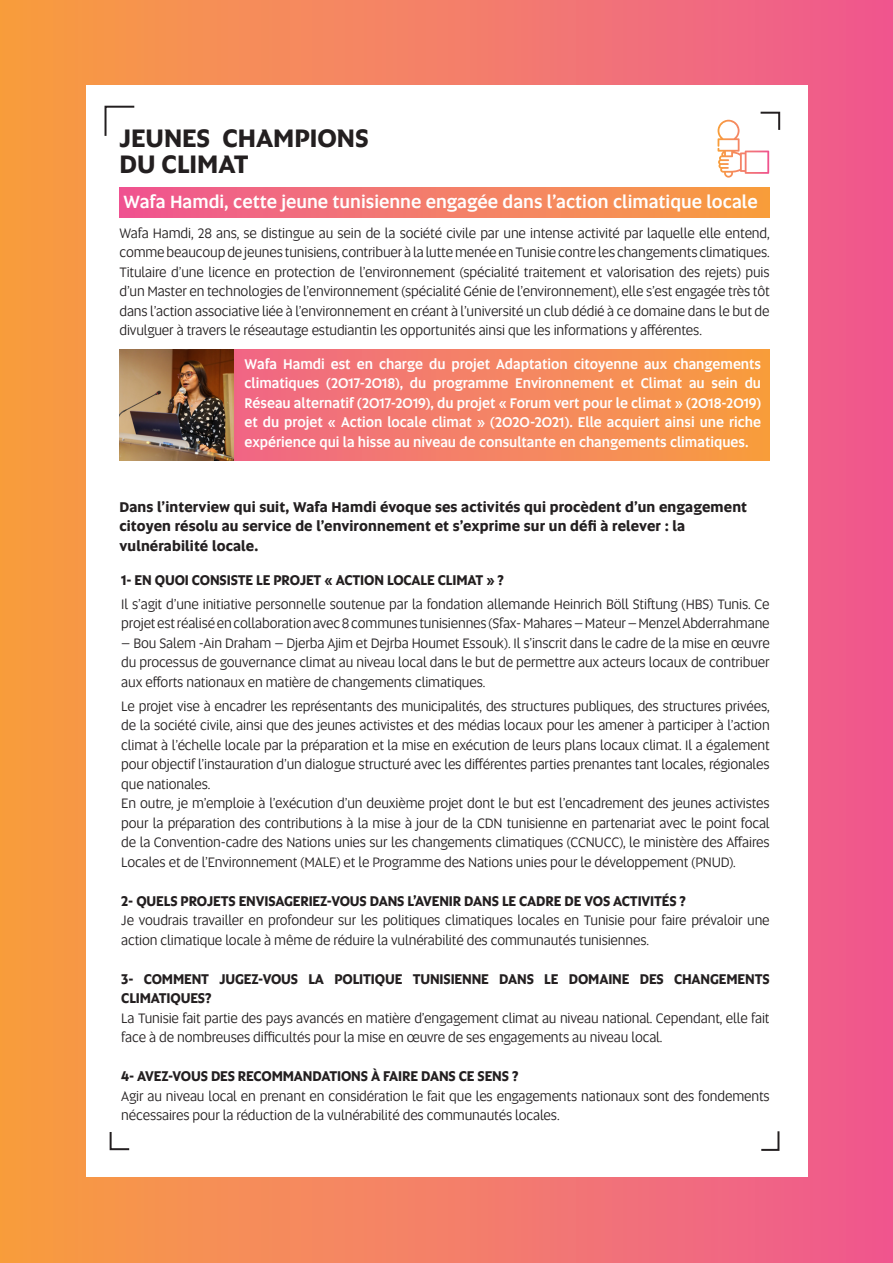
<style>
.page{position:relative;width:893px;height:1263px;background:#fff}
.page>*{position:absolute;margin:0;border:0;box-sizing:border-box;transform-origin:0 0}
.t1{font:700 25.5px "Altis";color:#231f20}
.t2{font:500 18px "Altis";color:#fff}
.t3{font:14.25px/19.5px "Altis";letter-spacing:-.01em;color:#231f20;scale:.95 1}
.t4{font:500 14.25px/19.5px "Altis";color:#fff;text-align:justify}
.t5{font:700 14.25px/19.5px "Altis";letter-spacing:-.01em;color:#231f20;scale:.95 1}
.t6{font:700 14.25px/19.5px "Altis";letter-spacing:.01em;color:#231f20}
</style>
<div class="page">
<div style="left:0;top:0;width:893px;height:1263px;background:linear-gradient(to right,#f8a041,#ef5a91)"></div>
<div style="left:86px;top:85px;width:721px;height:1092px;background:#fff"></div>
<div style="left:119px;top:187px;width:651px;height:30px;background:linear-gradient(to right,#ef5794,#f8a140)"></div>
<svg style="left:234px;top:350px;width:536px;height:110px;background:#f48362"></svg>
<img style="left:119px;top:350px;width:115px;height:110px">
<svg style="left:104px;top:105px;width:31px;height:31px"></svg>
<svg style="left:718px;top:111px;width:63px;height:67px"></svg>
<svg style="left:665px;top:1127px;width:228px;height:136px"></svg>
<svg style="left:109px;top:1132px;width:21px;height:19px"></svg>
<p class="t1" style="left:119px;top:119px;width:251px">JEUNES CHAMPIONS</p>
<p class="t1" style="left:119px;top:145px;width:131px">DU CLIMAT</p>
<p class="t2" style="left:123px;top:188px;width:636px">Wafa Hamdi, cette jeune tunisienne engagée dans l’action climatique locale</p>
<p class="t3" style="left:119px;top:223px;width:686px">Wafa Hamdi, 28 ans, se distingue au sein de la société civile par une intense activité par laquelle elle entend, comme beaucoup de jeunes tunisiens, contribuer à la lutte menée en Tunisie contre les changements climatiques.</p>
<p class="t3" style="left:119px;top:262px;width:686px;text-align:justify">Titulaire d’une licence en protection de l’environnement (spécialité traitement et valorisation des rejets) puis d’un Master en technologies de l’environnement (spécialité Génie de l’environnement), elle s’est engagée très tôt dans l’action associative liée à l’environnement en créant à l’université un club dédié à ce domaine dans le but de divulguer à travers le réseautage estudiantin les opportunités ainsi que les informations y afférentes.</p>
<p class="t4" style="left:245px;top:353px;width:518px">Wafa Hamdi est en charge du projet Adaptation citoyenne aux changements climatiques (2017-2018), du programme Environnement et Climat au sein du Réseau alternatif (2017-2019), du projet « Forum vert pour le climat » (2018-2019) et du projet « Action locale climat » (2020-2021). Elle acquiert ainsi une riche expérience qui la hisse au niveau de consultante en changements climatiques.</p>
<p class="t6" style="left:119px;top:496px;width:629px">Dans l’interview qui suit, Wafa Hamdi évoque ses activités qui procèdent d’un engagement citoyen résolu au service de l’environnement et s’exprime sur un défi à relever : la vulnérabilité locale.</p>
<p class="t5" style="left:121px;top:570px;width:404px">1- EN QUOI CONSISTE LE PROJET « ACTION LOCALE CLIMAT » ?</p>
<p class="t3" style="left:121px;top:594px;width:684px">Il s’agit d’une initiative personnelle soutenue par la fondation allemande Heinrich Böll Stiftung (HBS) Tunis. Ce projet est réalisé en collaboration avec 8 communes tunisiennes (Sfax- Mahares – Mateur – Menzel Abderrahmane</p>
<p class="t3" style="left:121px;top:633px;width:684px;text-align:justify">– Bou Salem -Ain Draham – Djerba Ajim et Dejrba Houmet Essouk). Il s’inscrit dans le cadre de la mise en œuvre du processus de gouvernance climat au niveau local dans le but de permettre aux acteurs locaux de contribuer aux efforts nationaux en matière de changements climatiques.</p>
<p class="t3" style="left:121px;top:696px;width:684px;text-align:justify">Le projet vise à encadrer les représentants des municipalités, des structures publiques, des structures privées, de la société civile, ainsi que des jeunes activistes et des médias locaux pour les amener à participer à l’action climat à l’échelle locale par la préparation et la mise en exécution de leurs plans locaux climat. Il a également pour objectif l’instauration d’un dialogue structuré avec les différentes parties prenantes tant locales, régionales que nationales.</p>
<p class="t3" style="left:121px;top:793px;width:684px;text-align:justify">En outre, je m’emploie à l’exécution d’un deuxième projet dont le but est l’encadrement des jeunes activistes pour la préparation des contributions à la mise à jour de la CDN tunisienne en partenariat avec le point focal de la Convention-cadre des Nations unies sur les changements climatiques (CCNUCC), le ministère des Affaires Locales et de l’Environnement (MALE) et le Programme des Nations unies pour le développement (PNUD).</p>
<p class="t5" style="left:121px;top:890px;width:596px">2- QUELS PROJETS ENVISAGERIEZ-VOUS DANS L’AVENIR DANS LE CADRE DE VOS ACTIVITÉS ?</p>
<p class="t3" style="left:121px;top:910px;width:684px">Je voudrais travailler en profondeur sur les politiques climatiques locales en Tunisie pour faire prévaloir une action climatique locale à même de réduire la vulnérabilité des communautés tunisiennes.</p>
<p class="t5" style="left:121px;top:968px;width:684px">3- COMMENT JUGEZ-VOUS LA POLITIQUE TUNISIENNE DANS LE DOMAINE DES CHANGEMENTS<br>CLIMATIQUES?</p>
<p class="t3" style="left:121px;top:1008px;width:684px">La Tunisie fait partie des pays avancés en matière d’engagement climat au niveau national. Cependant, elle fait face à de nombreuses difficultés pour la mise en œuvre de ses engagements au niveau local.</p>
<p class="t5" style="left:121px;top:1066px;width:420px">4- AVEZ-VOUS DES RECOMMANDATIONS À FAIRE DANS CE SENS ?</p>
<p class="t3" style="left:121px;top:1086px;width:684px">Agir au niveau local en prenant en considération le fait que les engagements nationaux sont des fondements nécessaires pour la réduction de la vulnérabilité des communautés locales.</p>
</div>
